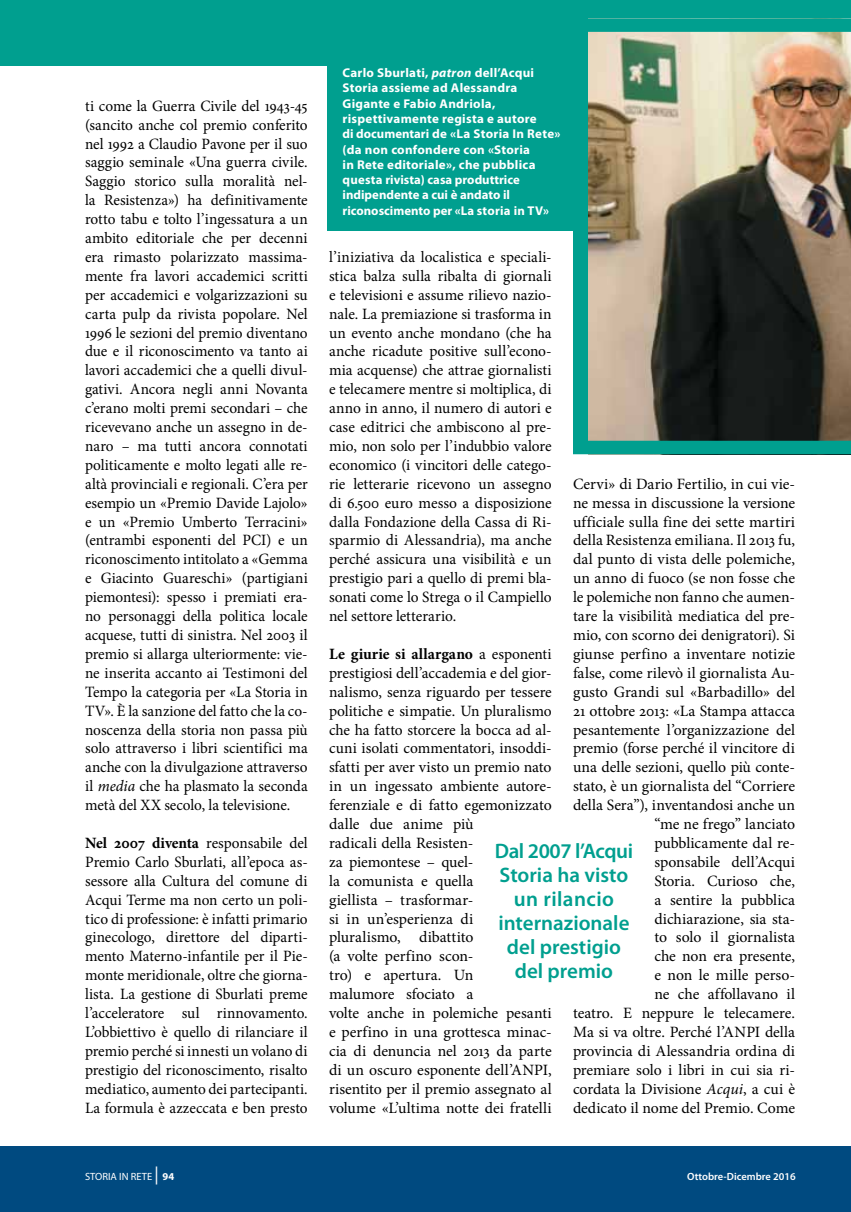
<style>
.page{position:relative;width:851px;height:1212px;background:#fff}
.page>*{position:absolute;margin:0;border:0;box-sizing:border-box;transform-origin:0 0}
.t1{font:600 21px/24px "Myriad Pro";color:#009f8f;text-align:center}
.t2{font:15.75px/18.9px "Minion Pro";letter-spacing:-.005em;color:#000;text-align:justify}
.t3{font:700 12.75px/15.3px "Myriad Pro";letter-spacing:.02em;color:#fff}
.t4{font:600 10.5px "Myriad Pro";color:#fff}
.t5{font:10.5px "Myriad Pro";color:#fff}
.s1{font-style:italic}
.s2{font-weight:700}
.s3{font-size:18px}
</style>
<div class="page">
<div style="left:0;top:1146px;width:850px;height:66px;background:#004a80"></div>
<div style="left:0;top:0;width:850px;height:65px;background:#009f8f"></div>
<div style="left:327px;top:0;width:428px;height:231px;background:#009f8f"></div>
<img style="left:573px;top:18px;width:277px;height:436px">
<p class="t2" style="left:85px;top:96px;width:224px">ti come la Guerra Civile del 1943-45 (sancito anche col premio conferito nel 1992 a Claudio Pavone per il suo saggio seminale «Una guerra civile.<br>Saggio storico sulla moralità nel&shy;la Resistenza») ha definitivamente rotto tabu e tolto l’ingessatura a un ambito editoriale che per decenni era rimasto polarizzato massima&shy;mente fra lavori accademici scritti per accademici e volgarizzazioni su carta pulp da rivista popolare. Nel 1996 le sezioni del premio diventano due e il riconoscimento va tanto ai lavori accademici che a quelli divul&shy;gativi. Ancora negli anni Novanta c’erano molti premi secondari – che ricevevano anche un assegno in de&shy;naro – ma tutti ancora connotati politicamente e molto legati alle re&shy;altà provinciali e regionali. C’era per esempio un «Premio Davide Lajolo» e un «Premio Umberto Terracini» (entrambi esponenti del PCI) e un riconoscimento intitolato a «Gemma e Giacinto Guareschi» (partigiani piemontesi): spesso i premiati era&shy;no personaggi della politica locale acquese, tutti di sinistra. Nel 2003 il premio si allarga ulteriormente: vie&shy;ne inserita accanto ai Testimoni del Tempo la categoria per «La Storia in TV». È la sanzione del fatto che la co&shy;noscenza della storia non passa più solo attraverso i libri scientifici ma anche con la divulgazione attraverso il <span class="s1">media</span> che ha plasmato la seconda metà del XX secolo, la televisione.</p>
<p class="t2" style="left:85px;top:833px;width:224px"><span class="s2">Nel 2007 diventa</span> responsabile del Premio Carlo Sburlati, all’epoca as&shy;sessore alla Cultura del comune di Acqui Terme ma non certo un poli&shy;tico di professione: è infatti primario ginecologo, direttore del diparti&shy;mento Materno-infantile per il Pie&shy;monte meridionale, oltre che giorna&shy;lista. La gestione di Sburlati preme l’acceleratore sul rinnovamento.<br>L’obbiettivo è quello di rilanciare il premio perché si innesti un volano di prestigio del riconoscimento, risalto mediatico, aumento dei partecipanti.<br>La formula è azzeccata e ben presto</p>
<p class="t3" style="left:342px;top:65px;width:219px">Carlo Sburlati, <span class="s1">patron</span> dell’Acqui<br>Storia assieme ad Alessandra<br>Gigante e Fabio Andriola, rispettivamente regista e autore<br>di documentari de «La Storia In Rete» (da non confondere con «Storia<br>in Rete editoriale», che pubblica questa rivista) casa produttrice indipendente a cui è andato il riconoscimento per «La storia in TV»</p>
<p class="t2" style="left:329px;top:247px;width:224px">l’iniziativa da localistica e speciali&shy;stica balza sulla ribalta di giornali e televisioni e assume rilievo nazio&shy;nale. La premiazione si trasforma in un evento anche mondano (che ha anche ricadute positive sull’econo&shy;mia acquense) che attrae giornalisti e telecamere mentre si moltiplica, di anno in anno, il numero di autori e case editrici che ambiscono al pre&shy;mio, non solo per l’indubbio valore economico (i vincitori delle catego&shy;rie letterarie ricevono un assegno di 6.500 euro messo a disposizione dalla Fondazione della Cassa di Ri&shy;sparmio di Alessandria), ma anche perché assicura una visibilità e un prestigio pari a quello di premi bla&shy;sonati come lo Strega o il Campiello nel settore letterario.</p>
<p class="t2" style="left:329px;top:644px;width:224px;text-align:left"><span class="s2">Le giurie si allargano</span> a esponenti prestigiosi dell’accademia e del gior&shy;nalismo, senza riguardo per tessere politiche e simpatie. Un pluralismo che ha fatto storcere la bocca ad al&shy;cuni isolati commentatori, insoddi&shy;sfatti per aver visto un premio nato in un ingessato ambiente autore&shy;ferenziale e di fatto egemonizzato dalle due anime più<br>radicali della Resisten-<br>za piemontese – quel-<br>la comunista e quella<br>giellista – trasformar-<br>si in un’esperienza di<br>pluralismo, dibattito<br>(a volte perfino scon-<br>tro) e apertura. Un<br>malumore sfociato a<br>volte anche in polemiche pesanti e perfino in una grottesca minac&shy;cia di denuncia nel 2013 da parte di un oscuro esponente dell’ANPI, risentito per il premio assegnato al volume «L’ultima notte dei fratelli</p>
<p class="t2" style="left:573px;top:474px;width:224px;text-align:right">Cervi» di Dario Fertilio, in cui vie&shy;ne messa in discussione la versione ufficiale sulla fine dei sette martiri della Resistenza emiliana. Il 2013 fu, dal punto di vista delle polemiche, un anno di fuoco (se non fosse che le polemiche non fanno che aumen&shy;tare la visibilità mediatica del pre&shy;mio, con scorno dei denigratori). Si giunse perfino a inventare notizie false, come rilevò il giornalista Au&shy;gusto Grandi sul «Barbadillo» del<br>21 ottobre 2013: «La Stampa attacca pesantemente l’organizzazione del premio (forse perché il vincitore di una delle sezioni, quello più conte&shy;stato, è un giornalista del “Corriere della Sera”), inventandosi anche un “me ne frego” lanciato pubblicamente dal re-<br>sponsabile dell’Acqui<br>Storia. Curioso che,<br>a sentire la pubblica dichiarazione, sia sta-<br>to solo il giornalista<br>che non era presente,<br>e non le mille perso-<br>ne che affollavano il<br>teatro. E neppure le telecamere.<br>Ma si va oltre. Perché l’ANPI della provincia di Alessandria ordina di premiare solo i libri in cui sia ri&shy;cordata la Divisione <span class="s1">Acqui</span>, a cui è dedicato il nome del Premio. Come</p>
<h1 class="t1" style="left:494px;top:838px;width:140px">Dal 2007 l’Acqui<br>Storia ha visto un rilancio internazionale del prestigio del premio</h1>
<p class="t5" style="left:85px;top:1170px;width:91px">STORIA IN RETE <span class="s3">|</span> <span class="s2">94</span></p>
<p class="t4" style="left:687px;top:1170px;width:110px">Ottobre-Dicembre 2016</p>
</div>
